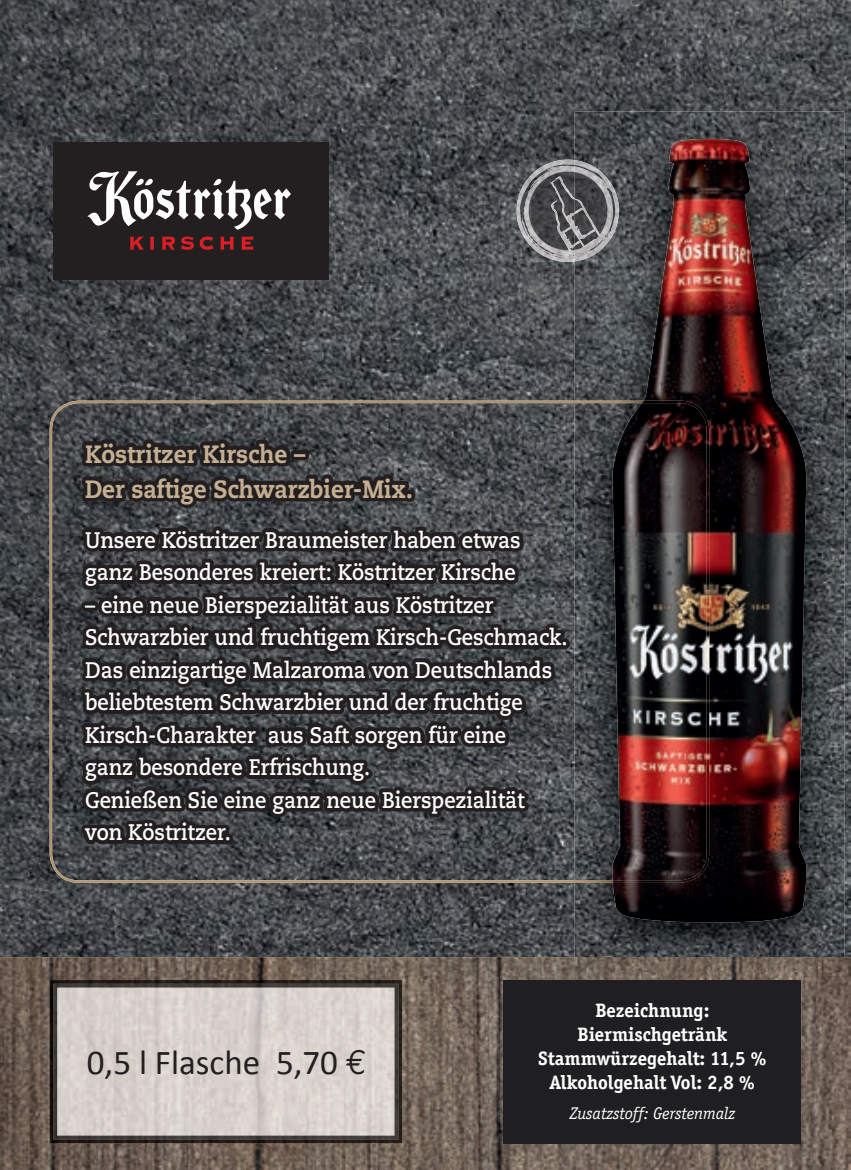
<style>
.page{position:relative;width:851px;height:1170px;background:#fff}
.page>*{position:absolute;margin:0;border:0;box-sizing:border-box;transform-origin:0 0}
.t1{font:35px "Calibri";color:#231f20}
.t2{font:800 25px/35px "Caecilia";color:#c5af93;scale:.9 1}
.t3{font:700 22.5px/32.5px "Caecilia";color:#fff;scale:.9 1}
.t4{font:700 20px/24px "Officina Serif";color:#fff;text-align:center}
.t5{font:italic 17.5px "Officina Serif";color:#fff}
.s1{font-family:"Euro Mono"}
</style>
<div class="page">
<img style="left:0;top:0;width:850px;height:957px">
<svg style="left:0;top:957px;width:850px;height:212px;background:#6e6056"></svg>
<div style="left:503px;top:979px;width:298px;height:163px;background:#1f1e20"></div>
<img style="left:50px;top:979px;width:352px;height:163px">
<img style="left:53px;top:983px;width:345px;height:156px">
<svg style="left:50px;top:400px;width:524px;height:482px;background:#4e4f4f"></svg>
<img style="left:516px;top:166px;width:58px;height:96px">
<img style="left:520px;top:164px;width:42px;height:90px">
<img style="left:523px;top:171px;width:51px;height:79px">
<img style="left:550px;top:181px;width:20px;height:28px">
<img style="left:555px;top:176px;width:19px;height:24px">
<svg style="left:547px;top:167px;width:17px;height:12px"></svg>
<img style="left:574px;top:111px;width:232px;height:811px">
<img style="left:574px;top:957px;width:270px;height:13px">
<img style="left:574px;top:400px;width:38px;height:482px">
<img style="left:574px;top:160px;width:38px;height:101px">
<img style="left:574px;top:165px;width:34px;height:7px">
<img style="left:610px;top:188px;width:2px;height:21px">
<img style="left:574px;top:172px;width:36px;height:37px">
<img style="left:574px;top:199px;width:22px;height:10px">
<svg style="left:528px;top:209px;width:84px;height:50px;background:#747375"></svg>
<img style="left:612px;top:139px;width:194px;height:783px">
<img style="left:612px;top:400px;width:97px;height:482px">
<div style="left:54px;top:142px;width:275px;height:138px;background:#231f20"></div>
<svg style="left:87px;top:171px;width:204px;height:59px"></svg>
<svg style="left:130px;top:237px;width:14px;height:13px"></svg>
<svg style="left:150px;top:237px;width:4px;height:13px"></svg>
<svg style="left:162px;top:237px;width:13px;height:13px"></svg>
<svg style="left:181px;top:236px;width:13px;height:14px"></svg>
<svg style="left:200px;top:236px;width:14px;height:14px"></svg>
<svg style="left:220px;top:237px;width:14px;height:13px"></svg>
<svg style="left:241px;top:236px;width:12px;height:14px"></svg>
<svg style="left:77px;top:435px;width:497px;height:479px;background:#393a3b"></svg>
<div style="left:222px;top:833px;width:11px;height:11px;border:8px solid #231f20;border-radius:50%"></div>
<p class="t2" style="left:85px;top:436px;width:365px">Köstritzer Kirsche –<br>Der saftige Schwarzbier-Mix.</p>
<p class="t3" style="left:85px;top:524px;width:485px">Unsere Köstritzer Braumeister haben etwas ganz Besonderes kreiert: Köstritzer Kirsche</p>
<p class="t3" style="left:85px;top:589px;width:537px">– eine neue Bierspezialität aus Köstritzer Schwarzbier und fruchtigem Kirsch-Geschmack.<br>Das einzigartige Malzaroma von Deutschlands beliebtestem Schwarzbier und der fruchtige Kirsch-Charakter aus Saft sorgen für eine<br>ganz besondere Erfrischung.<br>Genießen Sie eine ganz neue Bierspezialität<br>von Köstritzer.</p>
<h1 class="t1" style="left:87px;top:1040px;width:281px">0,5 l Flasche 5,70 <span class="s1">€</span></h1>
<p class="t4" style="left:538px;top:998px;width:230px">Bezeichnung:<br>Biermischgetränk<br>Stammwürzegehalt: 11,5 %<br>Alkoholgehalt Vol: 2,8 %</p>
<p class="t5" style="left:569px;top:1103px;width:166px">Zusatzstoff: Gerstenmalz</p>
</div>
